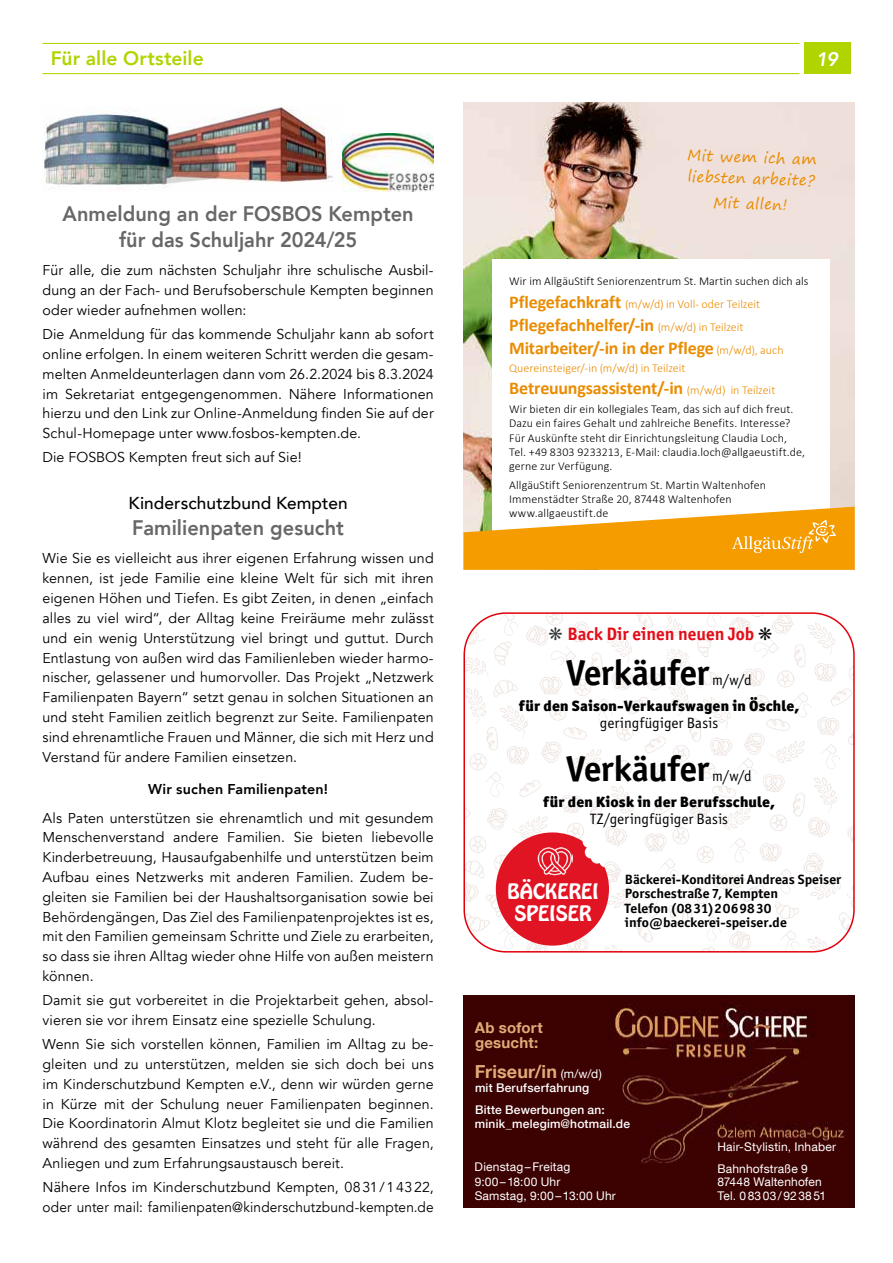
<style>
.page{position:relative;width:893px;height:1263px;background:#fff}
.page>*{position:absolute;margin:0;border:0;box-sizing:border-box;transform-origin:0 0}
.t1{font:700 36px "Officina Sans ITC Std";letter-spacing:-.01em;color:#000}
.t2{font:800 21px/25.8px "Avenir LT Com";letter-spacing:.005em;color:#676767;text-align:center;scale:.95 1}
.t3{font:800 19.5px "Avenir LT Com";letter-spacing:.005em;color:#afd400}
.t4{font:italic 800 19.5px "Avenir LT Com";color:#fff}
.t5{font:18.9px/22.2px "Hobo Std";color:#fff;text-align:center}
.t6{font:700 18px/23.1px "Calibri";letter-spacing:-.01em;color:#ea8c00}
.t7{font:700 18px "Officina Sans ITC Std";color:#e40d18}
.t8{font:700 18px "Helvetica Neue LT Com";letter-spacing:.01em;color:#e1ab78}
.t9{font:500 17.25px "Avenir LT Com";letter-spacing:.005em;color:#000}
.t10{font:900 15px "Officina Sans ITC Std";letter-spacing:.01em;color:#000}
.t11{font:15px "Officina Sans ITC Std";letter-spacing:.005em;color:#000}
.t12{font:15px/21px "Segoe Print";color:#ea8c00}
.t13{font:700 15px/15px "Helvetica Neue LT Com";letter-spacing:.015em;color:#e1ab78}
.t14{font:14.25px/19.8px "Avenir LT Com";letter-spacing:.01em;color:#000;text-align:justify}
.t15{font:800 14.25px "Avenir LT Com";letter-spacing:.015em;color:#000}
.t16{font:700 13.5px/14.4px "Officina Sans ITC Pro";color:#000;scale:1.06 1}
.t17{font:300 12px/14.4px "Calibri";letter-spacing:.01em;color:#000}
.t18{font:12px/14.4px "Helvetica Neue LT Com";letter-spacing:.015em;color:#fff}
.t19{font:500 12px/22px "Helvetica Neue LT Com";letter-spacing:.015em;color:#fff}
.t20{font:300 12px "Calibri";letter-spacing:-.005em;color:#ea8c00}
.s1{font-weight:700;font-size:18px;color:#ea8c00}
.s2{color:#ea8c00}
.s3{font-weight:300;font-size:12px}
.s4{color:#34393b}
.s5{color:#0a0a0a}
.s6{font-weight:400;font-size:12px;color:#fff}
</style>
<div class="page">
<div style="left:804px;top:43px;width:46px;height:31px;background:#afd400"></div>
<hr style="left:43px;top:73px;width:756px;height:1px;background:#afd400">
<hr style="left:43px;top:43px;width:756px;height:1px;background:#afd400">
<img style="left:44px;top:106px;width:289px;height:84px">
<img style="left:343px;top:134px;width:90px;height:58px">
<img style="left:463px;top:995px;width:392px;height:212px">
<img style="left:466px;top:615px;width:389px;height:337px">
<div style="left:463px;top:612px;width:392px;height:340px;border:2px solid #e3000b;border-radius:42px"></div>
<svg style="left:496px;top:832px;width:113px;height:114px"></svg>
<img style="left:535px;top:844px;width:37px;height:32px">
<img style="left:463px;top:102px;width:392px;height:405px">
<div style="left:492px;top:259px;width:337px;height:300px;background:#fff"></div>
<svg style="left:463px;top:507px;width:392px;height:63px"></svg>
<h3 class="t3" style="left:51px;top:47px;width:154px">Für alle Ortsteile</h3>
<h3 class="t4" style="left:816px;top:48px;width:23px">19</h3>
<h2 class="t2" style="left:62px;top:201px;width:371px">Anmeldung an der FOSBOS Kempten für das Schuljahr 2024/25</h2>
<p class="t14" style="left:43px;top:261px;width:393px">Für alle, die zum nächsten Schuljahr ihre schulische Ausbil&shy;dung an der Fach- und Berufsoberschule Kempten beginnen oder wieder aufnehmen wollen:</p>
<p class="t14" style="left:43px;top:325px;width:393px">Die Anmeldung für das kommende Schuljahr kann ab sofort online erfolgen. In einem weiteren Schritt werden die gesam&shy;melten Anmeldeunterlagen dann vom 26.2.2024 bis 8.3.2024 im Sekretariat entgegengenommen. Nähere Informationen hierzu und den Link zur Online-Anmeldung finden Sie auf der Schul-Homepage unter www.fosbos-kempten.de.</p>
<p class="t14" style="left:43px;top:448px;width:261px">Die FOSBOS Kempten freut sich auf Sie!</p>
<p class="t9" style="left:129px;top:493px;width:221px">Kinderschutzbund Kempten</p>
<h2 class="t2" style="left:132px;top:515px;width:224px">Familienpaten gesucht</h2>
<p class="t14" style="left:43px;top:549px;width:393px">Wie Sie es vielleicht aus ihrer eigenen Erfahrung wissen und kennen, ist jede Familie eine kleine Welt für sich mit ihren eigenen Höhen und Tiefen. Es gibt Zeiten, in denen „einfach alles zu viel wird“, der Alltag keine Freiräume mehr zulässt und ein wenig Unterstützung viel bringt und guttut. Durch Entlastung von außen wird das Familienleben wieder harmo&shy;nischer, gelassener und humorvoller. Das Projekt „Netzwerk Familienpaten Bayern“ setzt genau in solchen Situationen an und steht Familien zeitlich begrenzt zur Seite. Familienpaten sind ehrenamtliche Frauen und Männer, die sich mit Herz und Verstand für andere Familien einsetzen.</p>
<p class="t15" style="left:148px;top:781px;width:181px">Wir suchen Familienpaten!</p>
<p class="t14" style="left:43px;top:808px;width:393px">Als Paten unterstützen sie ehrenamtlich und mit gesundem Menschenverstand andere Familien. Sie bieten liebevolle Kinderbetreuung, Hausaufgabenhilfe und unterstützen beim Aufbau eines Netzwerks mit anderen Familien. Zudem be&shy;gleiten sie Familien bei der Haushaltsorganisation sowie bei Behördengängen, Das Ziel des Familienpatenprojektes ist es, mit den Familien gemeinsam Schritte und Ziele zu erarbeiten, so dass sie ihren Alltag wieder ohne Hilfe von außen meistern können.</p>
<p class="t14" style="left:43px;top:991px;width:393px">Damit sie gut vorbereitet in die Projektarbeit gehen, absol&shy;vieren sie vor ihrem Einsatz eine spezielle Schulung.</p>
<p class="t14" style="left:43px;top:1034px;width:393px">Wenn Sie sich vorstellen können, Familien im Alltag zu be&shy;gleiten und zu unterstützen, melden sie sich doch bei uns im Kinderschutzbund Kempten e.V., denn wir würden gerne in Kürze mit der Schulung neuer Familienpaten beginnen.<br>Die Koordinatorin Almut Klotz begleitet sie und die Familien während des gesamten Einsatzes und steht für alle Fragen, Anliegen und zum Erfahrungsaustausch bereit.</p>
<p class="t14" style="left:43px;top:1177px;width:393px">Nähere Infos im Kinderschutzbund Kempten, 0831/14322, oder unter mail: familienpaten@kinderschutzbund-kempten.de</p>
<p class="t12" style="left:688px;top:144px;width:131px;rotate:2deg">Mit wem ich am liebsten arbeite?</p>
<p class="t12" style="left:714px;top:191px;width:76px;rotate:2deg">Mit allen!</p>
<p class="t17" style="left:509px;top:269px;width:301px;line-height:23.1px">Wir im AllgäuStift Seniorenzentrum St. Martin suchen dich als<br><span class="s1">Pflegefachkraft</span> <span class="s2">(m/w/d) in Voll- oder Teilzeit</span></p>
<p class="t6" style="left:509px;top:313px;width:276px">Pflegefachhelfer/-in <span class="s3">(m/w/d) in Teilzeit<br></span>Mitarbeiter/-in in der Pflege <span class="s3">(m/w/d), auch</span></p>
<p class="t20" style="left:509px;top:361px;width:178px">Quereinsteiger/-in (m/w/d) in Teilzeit</p>
<p class="t6" style="left:509px;top:376px;width:268px">Betreuungsassistent/-in <span class="s3">(m/w/d) in Teilzeit</span></p>
<p class="t17" style="left:509px;top:401px;width:297px">Wir bieten dir ein kollegiales Team, das sich auf dich freut.<br>Dazu ein faires Gehalt und zahlreiche Benefits. Interesse?<br>Für Auskünfte steht dir Einrichtungsleitung Claudia Loch, Tel. +49 8303 9233213, E-Mail: claudia.loch@allgaeustift.de, gerne zur Verfügung.</p>
<p class="t17" style="left:509px;top:478px;width:258px">AllgäuStift Seniorenzentrum St. Martin Waltenhofen<br>Immenstädter Straße 20, 87448 Waltenhofen www.allgaeustift.de</p>
<p class="t7" style="left:548px;top:622px;width:225px"><span class="s4">❋</span> Back Dir einen neuen Job <span class="s5">❋</span></p>
<h1 class="t1" style="left:567px;top:650px;width:144px">Verkäufer</h1>
<p class="t11" style="left:712px;top:671px;width:41px">m/w/d</p>
<p class="t10" style="left:519px;top:696px;width:282px">für den Saison-Verkaufswagen in Öschle,</p>
<p class="t11" style="left:600px;top:714px;width:120px">geringfügiger Basis</p>
<h1 class="t1" style="left:567px;top:747px;width:144px">Verkäufer</h1>
<p class="t11" style="left:712px;top:767px;width:41px">m/w/d</p>
<p class="t10" style="left:543px;top:792px;width:233px">für den Kiosk in der Berufsschule,</p>
<p class="t11" style="left:590px;top:810px;width:140px">TZ/geringfügiger Basis</p>
<h3 class="t5" style="left:507px;top:880px;width:93px">BÄCKEREI<br>SPEISER</h3>
<p class="t16" style="left:625px;top:872px;width:206px">Bäckerei-Konditorei Andreas Speiser<br>Porschestraße 7, Kempten<br>Telefon (0831)2069830 info@baeckerei-speiser.de</p>
<p class="t13" style="left:475px;top:1019px;width:69px">Ab sofort gesucht:</p>
<p class="t8" style="left:475px;top:1060px;width:128px">Friseur/in <span class="s6">(m/w/d)</span></p>
<p class="t19" style="left:475px;top:1077px;width:131px">mit Berufserfahrung<br>Bitte Bewerbungen an:</p>
<p class="t19" style="left:475px;top:1112px;width:157px">minik_melegim@hotmail.de</p>
<p class="t18" style="left:475px;top:1159px;width:143px">Dienstag–Freitag<br>9:00–18:00 Uhr<br>Samstag, 9:00–13:00 Uhr</p>
<p class="t18" style="left:717px;top:1135px;width:120px;line-height:22px">Hair-Stylistin, Inhaber<br>Bahnhofstraße 9</p>
<p class="t18" style="left:717px;top:1175px;width:110px;line-height:13.5px">87448 Waltenhofen<br>Tel. 08303/923851</p>
</div>
